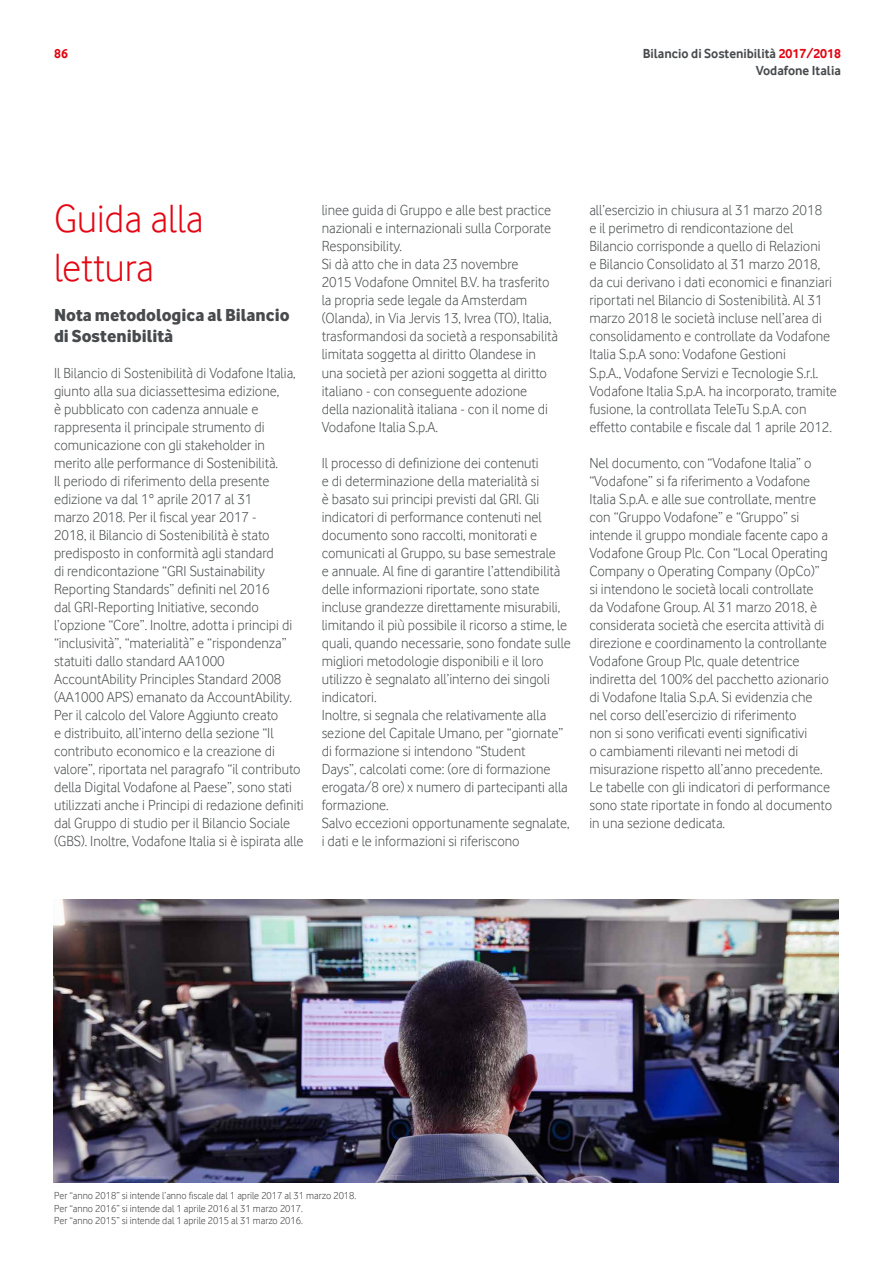
<style>
.page{position:relative;width:893px;height:1263px;background:#fff}
.page>*{position:absolute;margin:0;border:0;box-sizing:border-box;transform-origin:0 0}
.t1{font:40.5px/48.6px "Vodafone Lt";color:#e30613}
.t2{font:700 18px/21.6px "Vodafone Lt";color:#484b4d}
.t3{font:15px/18px "Vodafone Lt";color:#484b4d}
.t4{font:700 13.5px/16.2px "Vodafone Rg";color:#484b4d;text-align:right}
.t5{font:700 13.5px "Vodafone Rg";color:#e30613}
.t6{font:10.5px/12.6px "Vodafone Lt";color:#3d3d3d}
.s1{color:#e30613}
</style>
<div class="page">
<img style="left:54px;top:899px;width:785px;height:283px">
<p class="t5" style="left:54px;top:46px;width:15px">86</p>
<p class="t4" style="left:643px;top:46px;width:200px">Bilancio di Sostenibilità <span class="s1">2017/2018<br></span>Vodafone Italia</p>
<h1 class="t1" style="left:54px;top:194px;width:151px">Guida alla lettura</h1>
<p class="t2" style="left:54px;top:303px;width:237px">Nota metodologica al Bilancio di Sostenibilità</p>
<p class="t3" style="left:54px;top:364px;width:251px">Il Bilancio di Sostenibilità di Vodafone Italia, giunto alla sua diciassettesima edizione,<br>è pubblicato con cadenza annuale e rappresenta il principale strumento di comunicazione con gli stakeholder in merito alle performance di Sostenibilità.<br>Il periodo di riferimento della presente edizione va dal 1° aprile 2017 al 31<br>marzo 2018. Per il fiscal year 2017 -<br>2018, il Bilancio di Sostenibilità è stato predisposto in conformità agli standard<br>di rendicontazione “GRI Sustainability Reporting Standards” definiti nel 2016<br>dal GRI-Reporting Initiative, secondo l’opzione “Core”. Inoltre, adotta i principi di “inclusività”, “materialità” e “rispondenza” statuiti dallo standard AA1000<br>AccountAbility Principles Standard 2008 (AA1000 APS) emanato da AccountAbility.<br>Per il calcolo del Valore Aggiunto creato<br>e distribuito, all’interno della sezione “Il contributo economico e la creazione di valore”, riportata nel paragrafo “il contributo della Digital Vodafone al Paese”, sono stati utilizzati anche i Principi di redazione definiti dal Gruppo di studio per il Bilancio Sociale (GBS). Inoltre, Vodafone Italia si è ispirata alle</p>
<p class="t3" style="left:322px;top:201px;width:238px">linee guida di Gruppo e alle best practice nazionali e internazionali sulla Corporate Responsibility.<br>Si dà atto che in data 23 novembre<br>2015 Vodafone Omnitel B.V. ha trasferito la propria sede legale da Amsterdam (Olanda), in Via Jervis 13, Ivrea (TO), Italia, trasformandosi da società a responsabilità limitata soggetta al diritto Olandese in una società per azioni soggetta al diritto italiano - con conseguente adozione della nazionalità italiana - con il nome di Vodafone Italia S.p.A.</p>
<p class="t3" style="left:322px;top:453px;width:251px">Il processo di definizione dei contenuti<br>e di determinazione della materialità si<br>è basato sui principi previsti dal GRI. Gli indicatori di performance contenuti nel documento sono raccolti, monitorati e comunicati al Gruppo, su base semestrale<br>e annuale. Al fine di garantire l’attendibilità delle informazioni riportate, sono state incluse grandezze direttamente misurabili, limitando il più possibile il ricorso a stime, le quali, quando necessarie, sono fondate sulle migliori metodologie disponibili e il loro utilizzo è segnalato all’interno dei singoli indicatori.<br>Inoltre, si segnala che relativamente alla sezione del Capitale Umano, per “giornate” di formazione si intendono “Student<br>Days”, calcolati come: (ore di formazione erogata/8 ore) x numero di partecipanti alla formazione.<br>Salvo eccezioni opportunamente segnalate, i dati e le informazioni si riferiscono</p>
<p class="t3" style="left:589px;top:201px;width:249px">all’esercizio in chiusura al 31 marzo 2018<br>e il perimetro di rendicontazione del Bilancio corrisponde a quello di Relazioni<br>e Bilancio Consolidato al 31 marzo 2018, da cui derivano i dati economici e finanziari riportati nel Bilancio di Sostenibilità. Al 31 marzo 2018 le società incluse nell’area di consolidamento e controllate da Vodafone Italia S.p.A sono: Vodafone Gestioni<br>S.p.A., Vodafone Servizi e Tecnologie S.r.l.<br>Vodafone Italia S.p.A. ha incorporato, tramite fusione, la controllata TeleTu S.p.A. con effetto contabile e fiscale dal 1 aprile 2012.</p>
<p class="t3" style="left:589px;top:453px;width:244px">Nel documento, con “Vodafone Italia” o “Vodafone” si fa riferimento a Vodafone Italia S.p.A. e alle sue controllate, mentre con “Gruppo Vodafone” e “Gruppo” si intende il gruppo mondiale facente capo a Vodafone Group Plc. Con “Local Operating Company o Operating Company (OpCo)”<br>si intendono le società locali controllate<br>da Vodafone Group. Al 31 marzo 2018, è considerata società che esercita attività di direzione e coordinamento la controllante Vodafone Group Plc, quale detentrice indiretta del 100% del pacchetto azionario di Vodafone Italia S.p.A. Si evidenzia che nel corso dell’esercizio di riferimento<br>non si sono verificati eventi significativi<br>o cambiamenti rilevanti nei metodi di misurazione rispetto all’anno precedente.<br>Le tabelle con gli indicatori di performance sono state riportate in fondo al documento in una sezione dedicata.</p>
<p class="t6" style="left:54px;top:1189px;width:303px">Per “anno 2018” si intende l’anno fiscale dal 1 aprile 2017 al 31 marzo 2018.<br>Per “anno 2016” si intende dal 1 aprile 2016 al 31 marzo 2017.<br>Per “anno 2015” si intende dal 1 aprile 2015 al 31 marzo 2016.</p>
</div>
